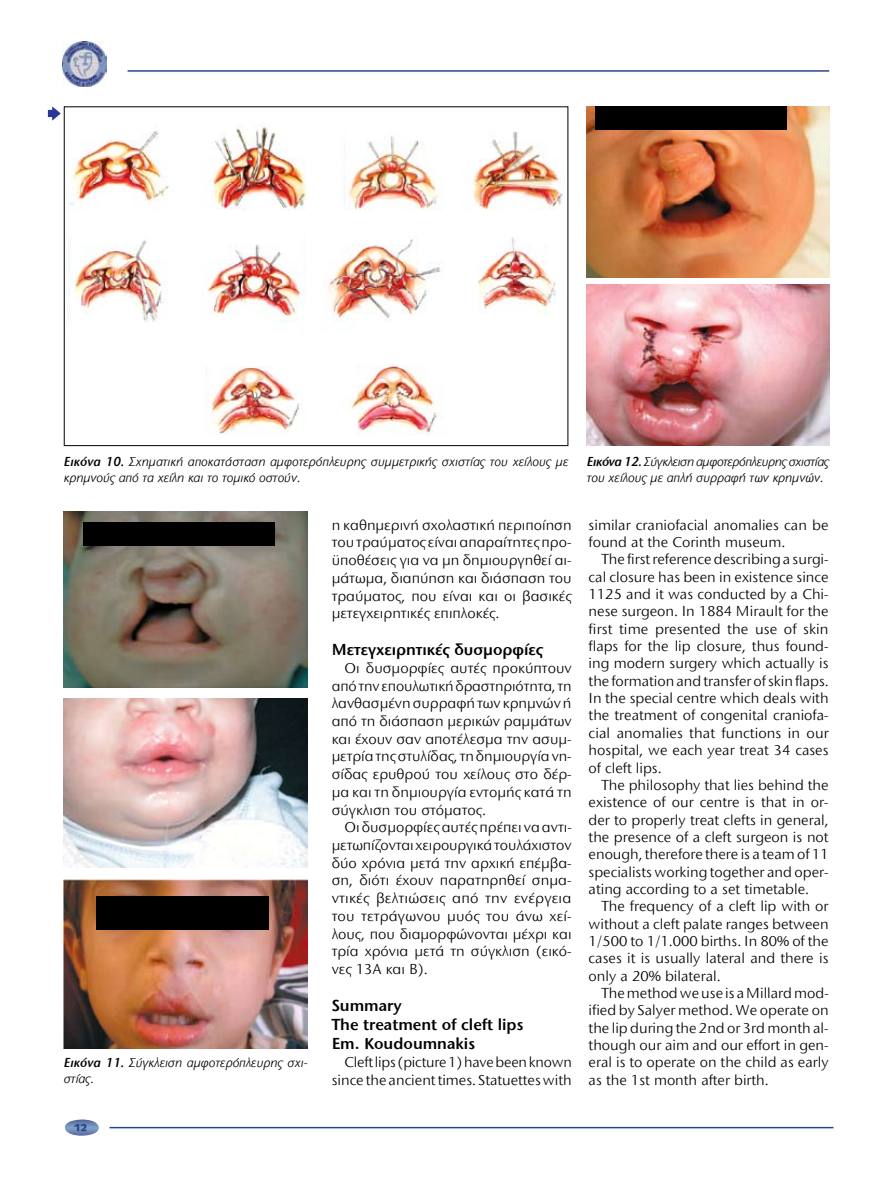
<style>
.page{position:relative;width:893px;height:1191px;background:#fff}
.page>*{position:absolute;margin:0;border:0;box-sizing:border-box;transform-origin:0 0}
.t1{font:600 16.5px/19.2px "Stone Sans ITC Hel";color:#000}
.t2{font:15px/17.4px "Stone Sans ITC Hel";color:#000;text-align:justify}
.t3{font:italic 13.5px/16.5px "Stone Sans ITC Hel";color:#000}
.t4{font:italic 13.5px/16.5px "Stone Sans ITC Hel";letter-spacing:-.025em;color:#000}
.t5{font:900 10.5px "UB Antique Olive";color:#264786;scale:1.15 1}
.s1{font-weight:600}
</style>
<div class="page">
<hr style="left:109px;top:1126px;width:724px;height:2px;background:#264786">
<svg style="left:65px;top:1119px;width:34px;height:16px"></svg>
<img style="left:62px;top:42px;width:45px;height:44px">
<hr style="left:128px;top:70px;width:701px;height:2px;background:#264786">
<svg style="left:48px;top:106px;width:13px;height:15px"></svg>
<img style="left:68px;top:127px;width:495px;height:308px">
<img style="left:64px;top:511px;width:244px;height:176px">
<img style="left:64px;top:698px;width:244px;height:169px">
<img style="left:64px;top:879px;width:244px;height:169px">
<img style="left:587px;top:106px;width:242px;height:171px">
<img style="left:587px;top:285px;width:242px;height:160px">
<div style="left:96px;top:896px;width:172px;height:33px;background:#000"></div>
<div style="left:83px;top:522px;width:191px;height:23px;background:#000"></div>
<div style="left:595px;top:106px;width:192px;height:24px;background:#000"></div>
<p class="t3" style="left:64px;top:453px;width:506px"><span class="s1">Εικόνα 10.</span> Σχηματική αποκατάσταση αμφοτερόπλευρης συμμετρικής σχιστίας του χείλους με κρημνούς από τα χείλη και το τομικό οστούν.</p>
<p class="t3" style="left:64px;top:1054px;width:245px"><span class="s1">Εικόνα 11.</span> Σύγκλειση αμφοτερόπλευρης σχι&shy;στίας.</p>
<p class="t5" style="left:74px;top:1122px;width:13px">12</p>
<p class="t2" style="left:332px;top:516px;width:241px">η καθημερινή σχολαστική περιποίηση του τραύματος είναι απαραίτητες προ&shy;ϋποθέσεις για να μη δημιουργηθεί αι&shy;μάτωμα, διαπύηση και διάσπαση του τραύματος, που είναι και οι βασικές μετεγχειρητικές επιπλοκές.</p>
<p class="t1" style="left:332px;top:640px;width:213px">Μετεγχειρητικές δυσμορφίες</p>
<p class="t2" style="left:332px;top:659px;width:242px;text-indent:13px">Οι δυσμορφίες αυτές προκύπτουν από την επουλωτική δραστηριότητα, τη λανθασμένη συρραφή των κρημνών ή από τη διάσπαση μερικών ραμμάτων και έχουν σαν αποτέλεσμα την ασυμ&shy;μετρία της στυλίδας, τη δημιουργία νη&shy;σίδας ερυθρού του χείλους στο δέρ&shy;μα και τη δημιουργία εντομής κατά τη σύγκλιση του στόματος.</p>
<p class="t2" style="left:332px;top:819px;width:242px;text-indent:13px">Οι δυσμορφίες αυτές πρέπει να αντι&shy;μετωπίζονται χειρουργικά τουλάχιστον δύο χρόνια μετά την αρχική επέμβα&shy;ση, διότι έχουν παρατηρηθεί σημα&shy;ντικές βελτιώσεις από την ενέργεια του τετράγωνου μυός του άνω χεί&shy;λους, που διαμορφώνονται μέχρι και τρία χρόνια μετά τη σύγκλιση (εικό&shy;νες 13Α και Β).</p>
<p class="t1" style="left:332px;top:996px;width:193px">Summary<br>The treatment of cleft lips<br>Em. Koudoumnakis</p>
<p class="t2" style="left:332px;top:1053px;width:242px;text-align:right">Cleft lips (picture 1) have been known since the ancient times. Statuettes with</p>
<p class="t4" style="left:587px;top:453px;width:244px"><span class="s1">Εικόνα 12.</span> Σύγκλειση αμφοτερόπλευρης σχιστίας του χείλους με απλή συρραφή των κρημνών.</p>
<p class="t2" style="left:589px;top:516px;width:241px">similar craniofacial anomalies can be found at the Corinth museum.</p>
<p class="t2" style="left:589px;top:551px;width:242px;text-indent:13px">The first reference describing a surgi&shy;cal closure has been in existence since 1125 and it was conducted by a Chi&shy;nese surgeon. In 1884 Mirault for the first time presented the use of skin flaps for the lip closure, thus found&shy;ing modern surgery which actually is the formation and transfer of skin flaps.<br>In the special centre which deals with the treatment of congenital craniofa&shy;cial anomalies that functions in our hospital, we each year treat 34 cases of cleft lips.</p>
<p class="t2" style="left:589px;top:776px;width:241px;text-indent:13px">The philosophy that lies behind the existence of our centre is that in or&shy;der to properly treat clefts in general, the presence of a cleft surgeon is not enough, therefore there is a team of 11 specialists working together and oper&shy;ating according to a set timetable.</p>
<p class="t2" style="left:589px;top:898px;width:241px;text-indent:13px">The frequency of a cleft lip with or without a cleft palate ranges between 1/500 to 1/1.000 births. In 80% of the cases it is usually lateral and there is only a 20% bilateral.</p>
<p class="t2" style="left:589px;top:984px;width:242px;text-indent:13px">The method we use is a Millard mod&shy;ified by Salyer method. We operate on the lip during the 2nd or 3rd month al&shy;though our aim and our effort in gen&shy;eral is to operate on the child as early as the 1st month after birth.</p>
</div>
